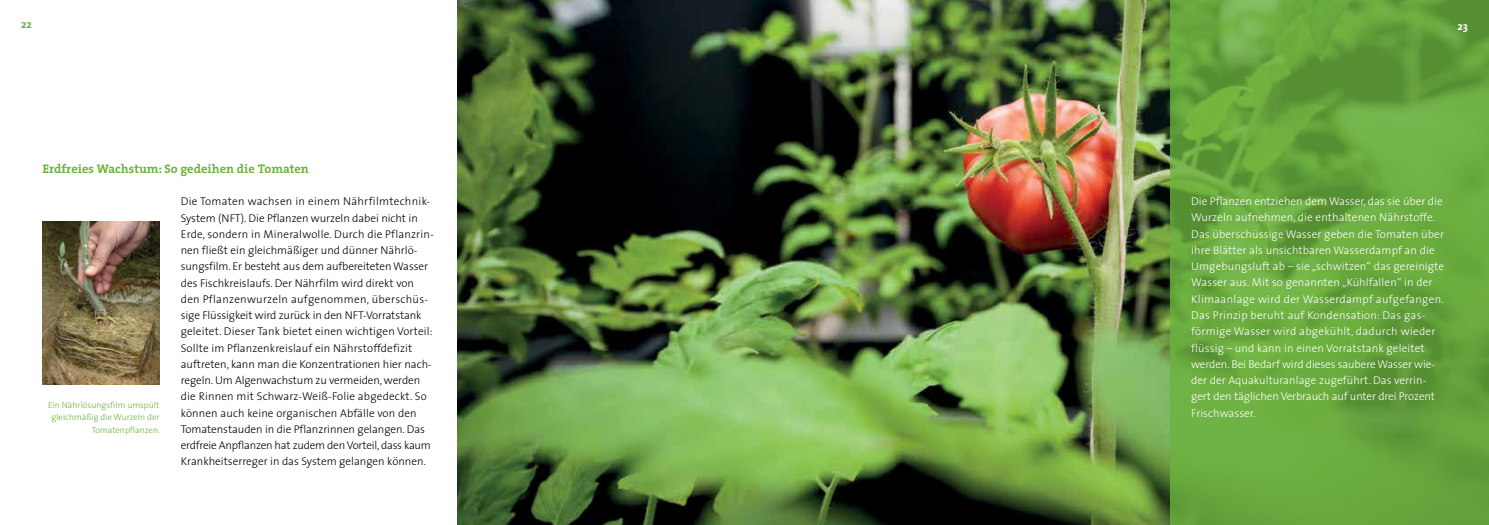
<style>
.page{position:relative;width:1489px;height:525px;background:#fff}
.page>*{position:absolute;margin:0;border:0;box-sizing:border-box;transform-origin:0 0}
.t1{font:700 12.5px "The Serif";color:#6cb33f}
.t2{font:300 11.25px/16.2px "The Sans";color:#000}
.t3{font:300 11.25px/16.2px "The Sans";letter-spacing:.01em;color:#fff}
.t4{font:700 11.25px "The Sans";color:#6cb33f}
.t5{font:700 11.25px "The Sans";color:#fff}
.t6{font:300 8.75px/12.5px "The Sans";color:#6cb33f;text-align:right}
</style>
<div class="page">
<img style="left:457px;top:0;width:712px;height:524px">
<svg style="left:1169px;top:0;width:319px;height:524px;background:#67a63d"></svg>
<img style="left:43px;top:221px;width:116px;height:163px">
<p class="t4" style="left:21px;top:14px;width:12px">22</p>
<p class="t5" style="left:1457px;top:16px;width:12px">23</p>
<p class="t1" style="left:43px;top:158px;width:268px">Erdfreies Wachstum: So gedeihen die Tomaten</p>
<p class="t6" style="left:48px;top:398px;width:113px">Ein Nährlösungsfilm umspült gleichmäßig die Wurzeln der<br>Tomatenpflanzen.</p>
<p class="t2" style="left:181px;top:193px;width:254px">Die Tomaten wachsen in einem Nährfilmtechnik-System (NFT). Die Pflanzen wurzeln dabei nicht in Erde, sondern in Mineralwolle. Durch die Pflanzrin&shy;nen fließt ein gleichmäßiger und dünner Nährlö&shy;sungsfilm. Er besteht aus dem aufbereiteten Wasser des Fischkreislaufs. Der Nährfilm wird direkt von den Pflanzenwurzeln aufgenommen, überschüs&shy;sige Flüssigkeit wird zurück in den NFT-Vorratstank geleitet. Dieser Tank bietet einen wichtigen Vorteil:<br>Sollte im Pflanzenkreislauf ein Nährstoffdefizit auftreten, kann man die Konzentrationen hier nach&shy;regeln. Um Algenwachstum zu vermeiden, werden die Rinnen mit Schwarz-Weiß-Folie abgedeckt. So können auch keine organischen Abfälle von den Tomatenstauden in die Pflanzrinnen gelangen. Das erdfreie Anpflanzen hat zudem den Vorteil, dass kaum Krankheitserreger in das System gelangen können.</p>
<p class="t3" style="left:1191px;top:193px;width:254px">Die Pflanzen entziehen dem Wasser, das sie über die Wurzeln aufnehmen, die enthaltenen Nährstoffe.<br>Das überschüssige Wasser geben die Tomaten über ihre Blätter als unsichtbaren Wasserdampf an die Umgebungsluft ab – sie „schwitzen“ das gereinigte Wasser aus. Mit so genannten „Kühlfallen“ in der Klimaanlage wird der Wasserdampf aufgefangen.<br>Das Prinzip beruht auf Kondensation: Das gas&shy;förmige Wasser wird abgekühlt, dadurch wieder flüssig – und kann in einen Vorratstank geleitet werden. Bei Bedarf wird dieses saubere Wasser wie&shy;der der Aquakulturanlage zugeführt. Das verrin&shy;gert den täglichen Verbrauch auf unter drei Prozent Frischwasser.</p>
</div>
